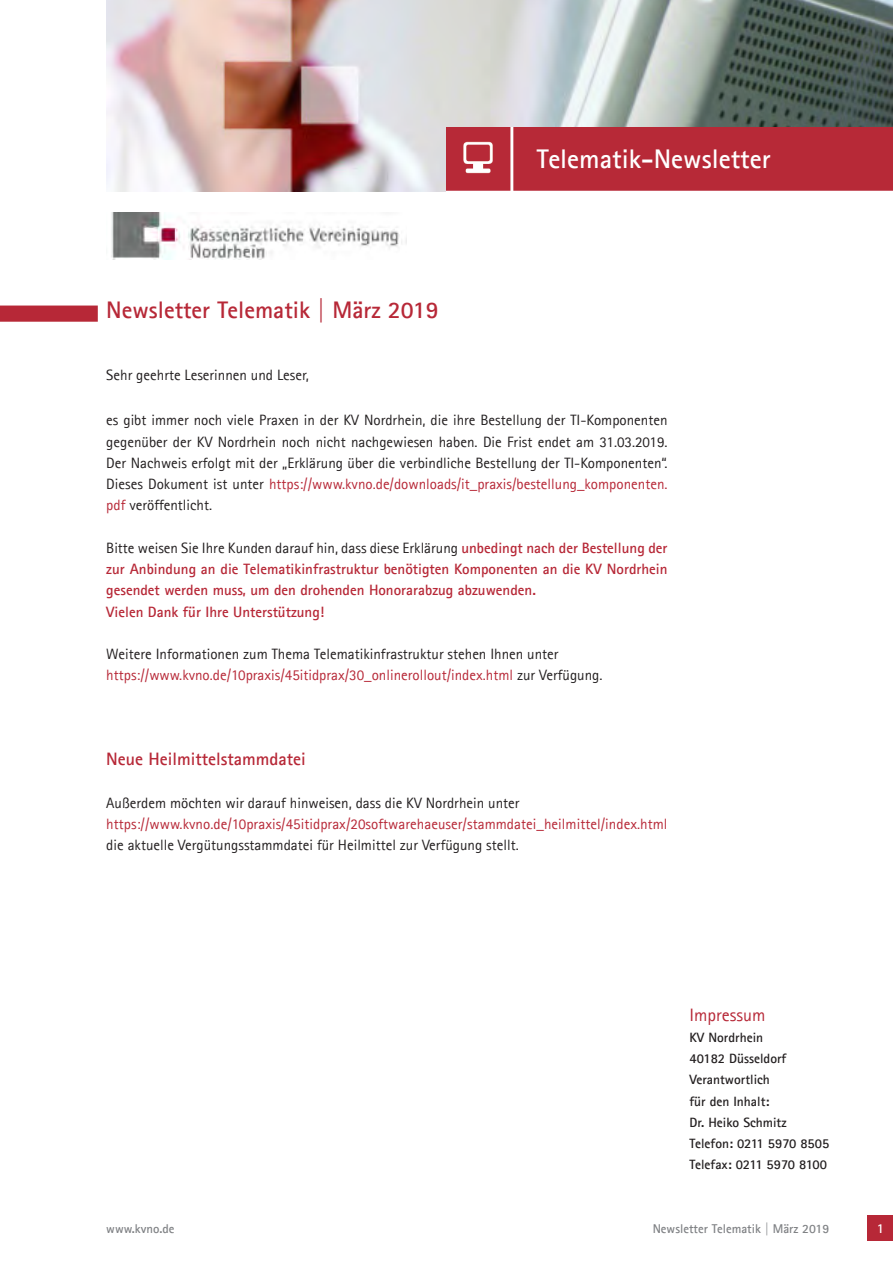
<style>
.page{position:relative;width:893px;height:1263px;background:#fff}
.page>*{position:absolute;margin:0;border:0;box-sizing:border-box;transform-origin:0 0}
.t1{font:700 27px "Agfa Rotis Sans Serif";color:#fff}
.Inhaltsverzeichnis{font:700 24px "Agfa Rotis Sans Serif";color:#b72837}
.News-Fließ{font:700 18px "Agfa Rotis Sans Serif";color:#b72837}
.News-Fließ-2{font:18px "Agfa Rotis Sans Serif";color:#b72837}
.News-Fließ-3{font:15px/21.3px "Agfa Rotis Sans Serif";color:#231f20;text-align:justify}
.News-Fließ-4{font:700 15px/21.3px "Agfa Rotis Sans Serif";color:#b72837;text-align:justify}
.News-Fließ-5{font:15px/21.3px "Agfa Rotis Sans Serif";color:#b72837}
.Inhaltsverzeichnis-2{font:15px "Agfa Rotis Sans Serif";color:#231f20}
.News-Fließ-6{font:700 13.5px "Agfa Rotis Sans Serif";color:#231f20}
.t2{font:700 13.5px "Agfa Rotis Sans Serif";color:#fff}
.News-Fließ-7{font:700 12.75px "Agfa Rotis Sans Serif";color:#808285}
.s1{color:#b72837}
.s2{font-weight:400;color:#231f20}
.s3{color:#231f20}
</style>
<div class="page">
<div style="left:868px;top:1215px;width:25px;height:26px;background:#b72837"></div>
<div style="left:1px;top:306px;width:96px;height:15px;background:#b72837"></div>
<div style="left:0;top:306px;width:98px;height:16px;border:2px solid #b72837"></div>
<img style="left:111px;top:213px;width:296px;height:47px">
<img style="left:106px;top:0;width:787px;height:191px">
<div style="left:446px;top:127px;width:447px;height:64px;background:#b72937"></div>
<div style="left:528px;top:137px;width:136px;height:43px;background:#b72937"></div>
<p class="Inhaltsverzeichnis" style="left:106px;top:295px;width:334px">Newsletter Telematik | März 2019</p>
<p class="t1" style="left:537px;top:142px;width:235px">Telematik-Newsletter</p>
<p class="Inhaltsverzeichnis-2" style="left:106px;top:366px;width:204px">Sehr geehrte Leserinnen und Leser,</p>
<p class="News-Fließ-3" style="left:106px;top:409px;width:563px">es gibt immer noch viele Praxen in der KV Nordrhein, die ihre Bestellung der TI-Komponenten gegenüber der KV Nordrhein noch nicht nachgewiesen haben. Die Frist endet am 31.03.2019.<br>Der Nachweis erfolgt mit der „Erklärung über die verbindliche Bestellung der TI-Komponenten“.<br>Dieses Dokument ist unter <span class="s1">https://www.kvno.de/downloads/it_praxis/bestellung_komponenten. pdf</span> veröffentlicht.</p>
<p class="News-Fließ-4" style="left:106px;top:537px;width:563px"><span class="s2">Bitte weisen Sie Ihre Kunden darauf hin, dass diese Erklärung</span> unbedingt nach der Bestellung der zur Anbindung an die Telematikinfrastruktur benötigten Komponenten an die KV Nordrhein gesendet werden muss, um den drohenden Honorarabzug abzuwenden.</p>
<p class="News-Fließ-4" style="left:106px;top:601px;width:220px">Vielen Dank für Ihre Unterstützung!</p>
<p class="News-Fließ-3" style="left:106px;top:643px;width:454px">Weitere Informationen zum Thema Telematikinfrastruktur stehen Ihnen unter</p>
<p class="News-Fließ-5" style="left:106px;top:664px;width:498px">https://www.kvno.de/10praxis/45itidprax/30_onlinerollout/index.html <span class="s3">zur Verfügung.</span></p>
<p class="News-Fließ" style="left:106px;top:748px;width:201px">Neue Heilmittelstammdatei</p>
<p class="News-Fließ-3" style="left:106px;top:792px;width:415px">Außerdem möchten wir darauf hinweisen, dass die KV Nordrhein unter</p>
<p class="News-Fließ-5" style="left:106px;top:813px;width:563px">https://www.kvno.de/10praxis/45itidprax/20softwarehaeuser/stammdatei_heilmittel/index.html <span class="s3">die aktuelle Vergütungsstammdatei für Heilmittel zur Verfügung stellt.</span></p>
<p class="News-Fließ-2" style="left:689px;top:1004px;width:77px">Impressum</p>
<p class="News-Fließ-6" style="left:689px;top:1029px;width:75px">KV Nordrhein</p>
<p class="News-Fließ-6" style="left:689px;top:1050px;width:98px">40182 Düsseldorf</p>
<p class="News-Fließ-6" style="left:689px;top:1071px;width:82px">Verantwortlich</p>
<p class="News-Fließ-6" style="left:689px;top:1092px;width:82px">für den Inhalt:</p>
<p class="News-Fließ-6" style="left:689px;top:1114px;width:99px">Dr. Heiko Schmitz</p>
<p class="News-Fließ-6" style="left:689px;top:1135px;width:141px">Telefon: 0211 5970 8505</p>
<p class="News-Fließ-6" style="left:689px;top:1156px;width:139px">Telefax: 0211 5970 8100</p>
<p class="News-Fließ-7" style="left:106px;top:1221px;width:70px">www.kvno.de</p>
<p class="News-Fließ-7" style="left:653px;top:1221px;width:178px">Newsletter Telematik | März 2019</p>
<p class="t2" style="left:877px;top:1220px;width:9px">1</p>
</div>
